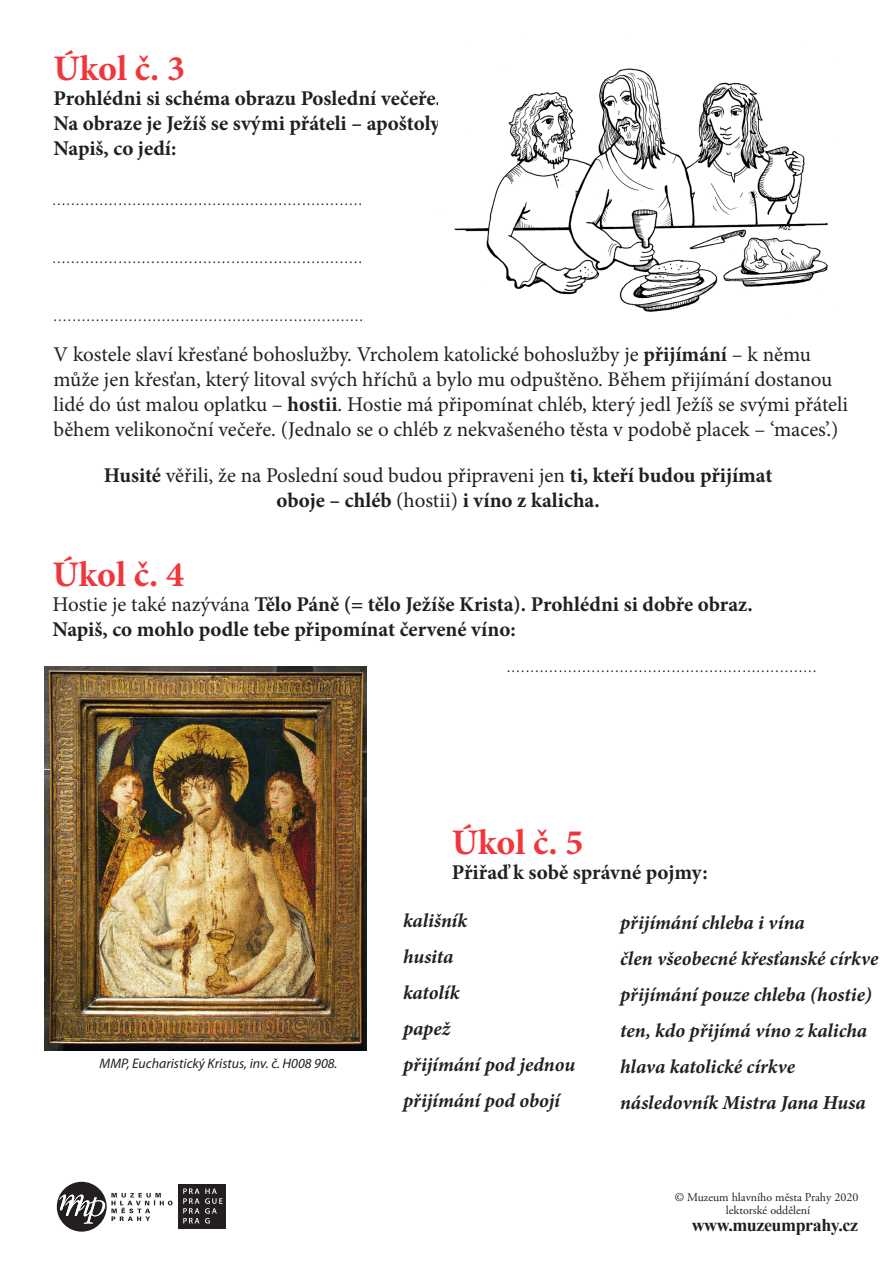
<style>
.page{position:relative;width:893px;height:1263px;background:#fff}
.page>*{position:absolute;margin:0;border:0;box-sizing:border-box;transform-origin:0 0}
.t1{font:700 36px "Minion Pro";color:rgb(238 29 35/.89)}
.t2{font:700 21px/25.2px "Minion Pro";color:#231f20}
.t3{font:21px/25.2px "Minion Pro";color:#231f20}
.t4{font:italic 700 19.8px/36px "Minion Pro";letter-spacing:-.005em;color:#231f20}
.t5{font:700 18px "Times New Roman";letter-spacing:-.025em;color:#231f20}
.t6{font:16.5px "Minion Pro";color:#231f20;scale:.82 1}
.t7{font:italic 13.8px "Myriad Pro";color:#231f20}
.t8{font:12px/13.5px "Adobe Garamond Pro";color:#231f20;text-align:center}
.s1{font-weight:700}
.s2{font-weight:400}
</style>
<div class="page">
<svg style="left:57px;top:1182px;width:116px;height:50px"></svg>
<div style="left:179px;top:1184px;width:23px;height:45px;background:#231f20"></div>
<div style="left:203px;top:1184px;width:23px;height:45px;background:#231f20"></div>
<svg style="left:183px;top:1188px;width:40px;height:35px"></svg>
<img style="left:454px;top:68px;width:374px;height:244px">
<img style="left:45px;top:666px;width:321px;height:384px">
<h1 class="t1" style="left:54px;top:43px;width:133px">Úkol č. 3</h1>
<p class="t2" style="left:54px;top:85px;width:392px">Prohlédni si schéma obrazu Poslední večeře.<br>Na obraze je Ježíš se svými přáteli – apoštoly.<br>Napiš, co jedí:</p>
<p class="t6" style="left:53px;top:189px;width:379px">..................................................................</p>
<p class="t6" style="left:53px;top:247px;width:379px">..................................................................</p>
<p class="t6" style="left:54px;top:305px;width:379px">..................................................................</p>
<p class="t3" style="left:54px;top:341px;width:796px">V kostele slaví křesťané bohoslužby. Vrcholem katolické bohoslužby je <span class="s1">přijímání</span> – k němu může jen křesťan, který litoval svých hříchů a bylo mu odpuštěno. Během přijímání dostanou lidé do úst malou oplatku – <span class="s1">hostii</span>. Hostie má připomínat chléb, který jedl Ježíš se svými přáteli během velikonoční večeře. (Jednalo se o chléb z nekvašeného těsta v podobě placek – ‘maces’.)</p>
<p class="t2" style="left:104px;top:462px;width:670px;text-align:center">Husité <span class="s2">věřili, že na Poslední soud budou připraveni jen</span> ti, kteří budou přijímat oboje – chléb <span class="s2">(hostii)</span> i víno z kalicha.</p>
<h1 class="t1" style="left:52px;top:549px;width:133px">Úkol č. 4</h1>
<p class="t2" style="left:52px;top:591px;width:702px"><span class="s2">Hostie je také nazývána</span> Tělo Páně (= tělo Ježíše Krista). Prohlédni si dobře obraz.<br>Napiš, co mohlo podle tebe připomínat červené víno:</p>
<p class="t6" style="left:507px;top:656px;width:379px">..................................................................</p>
<p class="t7" style="left:100px;top:1055px;width:239px">MMP, Eucharistický Kristus, inv. č. H008 908.</p>
<h1 class="t1" style="left:452px;top:817px;width:133px">Úkol č. 5</h1>
<p class="t2" style="left:452px;top:859px;width:257px">Přiřaď k sobě správné pojmy:</p>
<p class="t4" style="left:403px;top:903px;width:174px">kališník<br>husita<br>katolík<br>papež<br>přijímání pod jednou přijímání pod obojí</p>
<p class="t4" style="left:620px;top:904px;width:260px">přijímání chleba i vína<br>člen všeobecné křesťanské církve přijímání pouze chleba (hostie) ten, kdo přijímá víno z kalicha hlava katolické církve následovník Mistra Jana Husa</p>
<p class="t8" style="left:675px;top:1190px;width:185px">© Muzeum hlavního města Prahy 2020 lektorské oddělení</p>
<p class="t5" style="left:692px;top:1212px;width:168px">www.muzeumprahy.cz</p>
</div>
